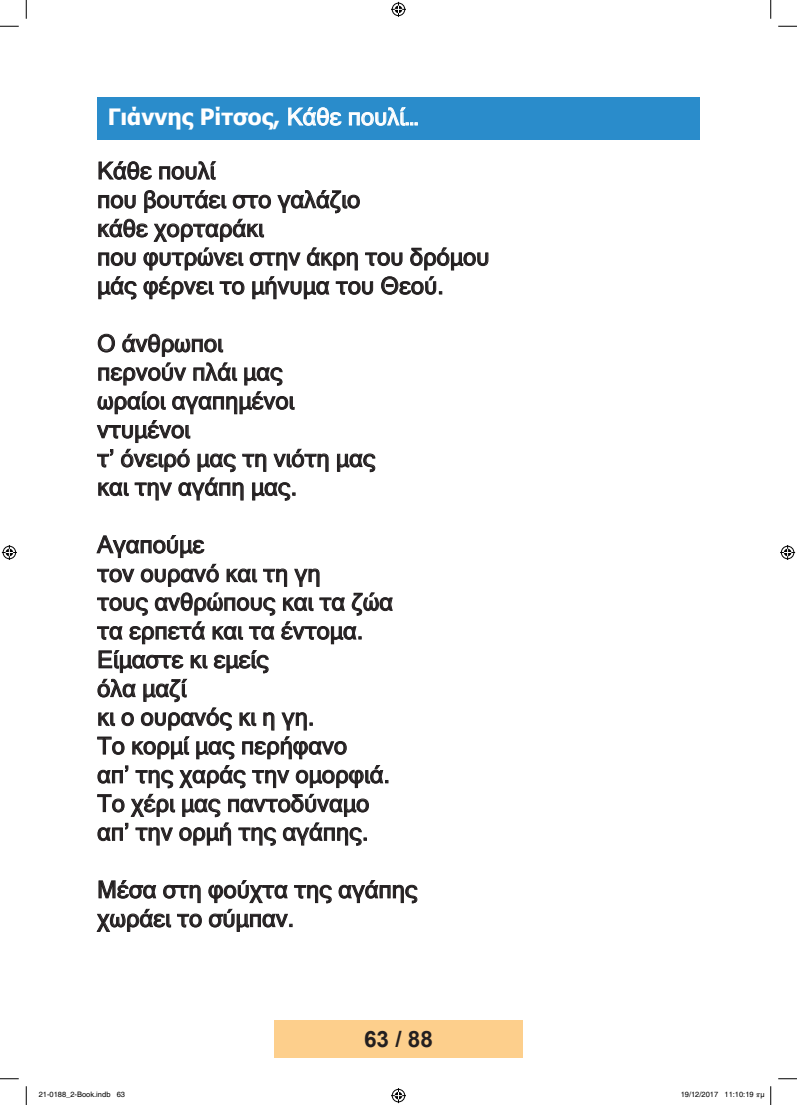
<style>
.page{position:relative;width:797px;height:1105px;background:#fff}
.page>*{position:absolute;margin:0;border:0;box-sizing:border-box;transform-origin:0 0}
.t1{font:23.75px/28.8px "Microsoft Sans Serif";color:#231f20}
.t2{font:700 22.5px "Tahoma";color:#fff}
.t3{font:700 22.5px "Arial";color:#231f20}
.t4{font:7.5px "Helvetica";color:#000}
.s1{font-family:"Microsoft Sans Serif";font-weight:400;font-size:23.75px}
</style>
<div class="page">
<div style="left:274px;top:1020px;width:248px;height:37px;background:#fdcf8c"></div>
<div style="left:97px;top:97px;width:602px;height:43px;background:#2a8ccb"></div>
<svg style="left:288px;top:107px;width:53px;height:19px"></svg>
<svg style="left:349px;top:107px;width:68px;height:19px"></svg>
<svg style="left:99px;top:161px;width:53px;height:19px"></svg>
<svg style="left:159px;top:161px;width:57px;height:19px"></svg>
<svg style="left:98px;top:195px;width:38px;height:14px"></svg>
<svg style="left:144px;top:190px;width:82px;height:23px"></svg>
<svg style="left:233px;top:195px;width:38px;height:14px"></svg>
<svg style="left:277px;top:190px;width:83px;height:23px"></svg>
<svg style="left:98px;top:219px;width:203px;height:51px"></svg>
<svg style="left:307px;top:247px;width:51px;height:23px"></svg>
<svg style="left:365px;top:252px;width:37px;height:14px"></svg>
<svg style="left:410px;top:247px;width:78px;height:23px"></svg>
<svg style="left:98px;top:276px;width:39px;height:24px"></svg>
<svg style="left:143px;top:276px;width:71px;height:23px"></svg>
<svg style="left:220px;top:281px;width:24px;height:14px"></svg>
<svg style="left:252px;top:276px;width:77px;height:23px"></svg>
<svg style="left:336px;top:281px;width:37px;height:14px"></svg>
<svg style="left:381px;top:276px;width:61px;height:19px"></svg>
<svg style="left:97px;top:334px;width:198px;height:80px"></svg>
<svg style="left:97px;top:420px;width:93px;height:23px"></svg>
<svg style="left:337px;top:453px;width:38px;height:19px"></svg>
<svg style="left:97px;top:449px;width:231px;height:52px"></svg>
<svg style="left:96px;top:535px;width:108px;height:23px"></svg>
<svg style="left:97px;top:564px;width:296px;height:80px"></svg>
<svg style="left:99px;top:650px;width:84px;height:23px"></svg>
<svg style="left:191px;top:655px;width:17px;height:14px"></svg>
<svg style="left:214px;top:650px;width:55px;height:23px"></svg>
<svg style="left:97px;top:679px;width:291px;height:109px"></svg>
<svg style="left:97px;top:794px;width:272px;height:52px"></svg>
<svg style="left:99px;top:880px;width:57px;height:19px"></svg>
<svg style="left:163px;top:885px;width:38px;height:18px"></svg>
<svg style="left:208px;top:880px;width:80px;height:23px"></svg>
<svg style="left:294px;top:885px;width:38px;height:18px"></svg>
<svg style="left:338px;top:880px;width:79px;height:23px"></svg>
<svg style="left:96px;top:909px;width:75px;height:23px"></svg>
<svg style="left:177px;top:913px;width:25px;height:14px"></svg>
<svg style="left:209px;top:909px;width:83px;height:23px"></svg>
<svg style="left:0;top:25px;width:19px;height:2px"></svg>
<svg style="left:778px;top:25px;width:19px;height:2px"></svg>
<svg style="left:0;top:1078px;width:19px;height:1px"></svg>
<svg style="left:778px;top:1078px;width:19px;height:1px"></svg>
<svg style="left:25px;top:0;width:2px;height:19px"></svg>
<svg style="left:25px;top:1086px;width:2px;height:19px"></svg>
<svg style="left:770px;top:0;width:1px;height:19px"></svg>
<svg style="left:770px;top:1086px;width:1px;height:19px"></svg>
<svg style="left:391px;top:2px;width:15px;height:15px"></svg>
<svg style="left:391px;top:1088px;width:15px;height:15px"></svg>
<svg style="left:2px;top:545px;width:15px;height:15px"></svg>
<svg style="left:780px;top:545px;width:15px;height:15px"></svg>
<p class="t2" style="left:108px;top:101px;width:312px">Γιάννης Ρίτσος, <span class="s1">Κάθε πουλί…</span></p>
<p class="t1" style="left:97px;top:155px;width:394px">Κάθε πουλί<br>που βουτάει στο γαλάζιο<br>κάθε χορταράκι<br>που φυτρώνει στην άκρη του δρόμου μάς φέρνει το μήνυμα του Θεού.</p>
<p class="t1" style="left:97px;top:328px;width:280px">Ο άνθρωποι<br>περνούν πλάι μας<br>ωραίοι αγαπημένοι ντυμένοι<br>τ’ όνειρό μας τη νιότη μας και την αγάπη μας.</p>
<p class="t1" style="left:97px;top:529px;width:297px">Αγαπούμε<br>τον ουρανό και τη γη<br>τους ανθρώπους και τα ζώα τα ερπετά και τα έντομα.<br>Είμαστε κι εμείς<br>όλα μαζί<br>κι ο ουρανός κι η γη.<br>Το κορμί μας περήφανο<br>απ’ της χαράς την ομορφιά.<br>Το χέρι μας παντοδύναμο απ’ την ορμή της αγάπης.</p>
<p class="t1" style="left:97px;top:874px;width:322px">Μέσα στη φούχτα της αγάπης χωράει το σύμπαν.</p>
<p class="t3" style="left:364px;top:1023px;width:70px">63 / 88</p>
<p class="t3" style="left:420px;top:1023px;width:14px">0</p>
<p class="t4" style="left:39px;top:1090px;width:88px">21-0188_2-Book.indb 63</p>
<p class="t4" style="left:680px;top:1090px;width:85px">19/12/2017 11:10:19 πµ</p>
</div>
